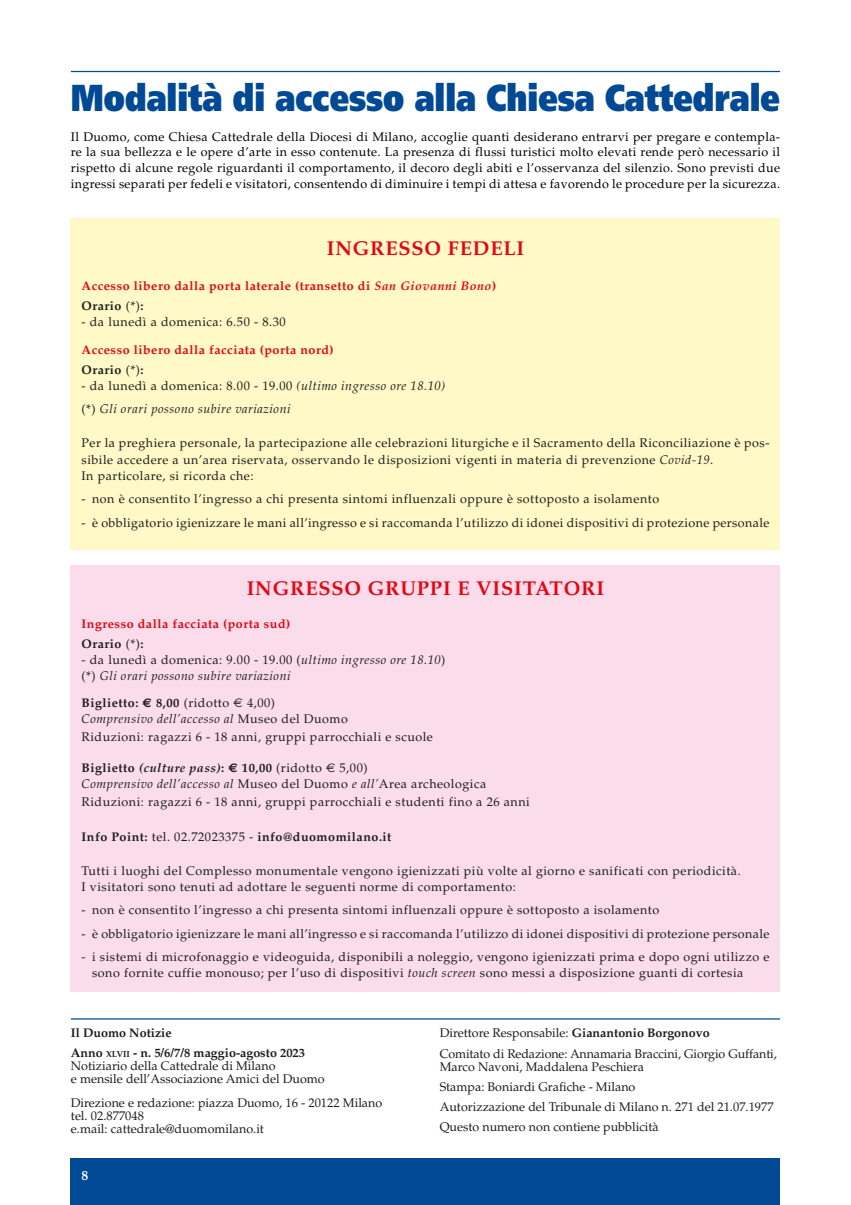
<style>
.page{position:relative;width:851px;height:1205px;background:#fff}
.page>*{position:absolute;margin:0;border:0;box-sizing:border-box;transform-origin:0 0}
.t1{font:900 37.5px "Frutiger";color:#004994;scale:.82 1}
.t2{font:700 20px "Palatino";letter-spacing:.04em;color:#e30613}
.t3{font:700 13.75px "Palatino";color:#fff}
.t4{font:12.5px/16.2px "Palatino";letter-spacing:.04em;color:#1d1d1b}
.t5{font:12.5px/15.6px "Palatino";letter-spacing:.025em;color:#000;text-align:justify}
.t6{font:12.5px/13.1px "Palatino";color:#1d1d1b}
.t7{font:italic 12.5px/23.4px "Palatino";letter-spacing:.04em;color:#1d1d1b}
.t8{font:700 12.5px/19.8px "Palatino";letter-spacing:.04em;color:#e30613}
.t9{font:12.5px/20.2px "Palatino";letter-spacing:-.01em;color:#1d1d1b}
.t10{font:700 12.5px/20.2px "Palatino";color:#1d1d1b}
.t11{font:700 12.5px "Palatino";letter-spacing:.04em;color:#1d1d1b}
.s1{font-style:italic}
.s2{color:#1d1d1b}
.s3{font-weight:400;color:#1d1d1b}
.s4{font-style:normal}
.s5{font-weight:700}
.s6{font-family:"Euro Sans";font-weight:700}
.s7{font-family:"Euro Sans"}
.s8{font-weight:700;font-style:italic}
.s9{font-weight:400}
.s10{font-size:8.75px}
</style>
<div class="page">
<hr style="left:71px;top:71px;width:709px;height:1px;background:#004994">
<div style="left:71px;top:1159px;width:709px;height:46px;background:#004994"></div>
<hr style="left:71px;top:1018px;width:709px;height:1px;background:#004994">
<div style="left:71px;top:218px;width:709px;height:331px;background:#fff9c7"></div>
<div style="left:71px;top:566px;width:709px;height:426px;background:#fadceb"></div>
<h1 class="t1" style="left:71px;top:75px;width:866px">Modalità di accesso alla Chiesa Cattedrale</h1>
<p class="t5" style="left:71px;top:129px;width:710px">Il Duomo, come Chiesa Cattedrale della Diocesi di Milano, accoglie quanti desiderano entrarvi per pregare e contempla&shy;re la sua bellezza e le opere d’arte in esso contenute. La presenza di flussi turistici molto elevati rende però necessario il rispetto di alcune regole riguardanti il comportamento, il decoro degli abiti e l’osservanza del silenzio. Sono previsti due ingressi separati per fedeli e visitatori, consentendo di diminuire i tempi di attesa e favorendo le procedure per la sicurezza.</p>
<h2 class="t2" style="left:327px;top:237px;width:199px">INGRESSO FEDELI</h2>
<p class="t8" style="left:81px;top:276px;width:416px">Accesso libero dalla porta laterale (transetto di <span class="s1">San Giovanni Bono</span>)<br><span class="s2">Orario</span> <span class="s3">(*)</span><span class="s2">:</span></p>
<p class="t4" style="left:81px;top:314px;width:206px">- da lunedì a domenica: 6.50 - 8.30</p>
<p class="t8" style="left:81px;top:340px;width:254px">Accesso libero dalla facciata (porta nord)<br><span class="s2">Orario</span> <span class="s3">(*)</span><span class="s2">:</span></p>
<p class="t7" style="left:81px;top:374px;width:365px"><span class="s4">- da lunedì a domenica: 8.00 - 19.00</span> (ultimo ingresso ore 18.10) <span class="s4">(*)</span> Gli orari possono subire variazioni</p>
<p class="t4" style="left:81px;top:435px;width:689px">Per la preghiera personale, la partecipazione alle celebrazioni liturgiche e il Sacramento della Riconciliazione è pos&shy;sibile accedere a un’area riservata, osservando le disposizioni vigenti in materia di prevenzione <span class="s1">Covid-19</span>.<br>In particolare, si ricorda che:</p>
<p class="t4" style="left:81px;top:491px;width:579px">- non è consentito l’ingresso a chi presenta sintomi influenzali oppure è sottoposto a isolamento</p>
<p class="t4" style="left:81px;top:514px;width:689px">- è obbligatorio igienizzare le mani all’ingresso e si raccomanda l’utilizzo di idonei dispositivi di protezione personale</p>
<h2 class="t2" style="left:247px;top:577px;width:359px">INGRESSO GRUPPI E VISITATORI</h2>
<p class="t8" style="left:81px;top:614px;width:210px">Ingresso dalla facciata (porta sud)<br><span class="s2">Orario</span> <span class="s3">(*)</span><span class="s2">:</span></p>
<p class="t7" style="left:81px;top:652px;width:365px;line-height:16.2px"><span class="s4">- da lunedì a domenica: 9.00 - 19.00 (</span>ultimo ingresso ore 18.10<span class="s4">) (*)</span> Gli orari possono subire variazioni</p>
<p class="t4" style="left:81px;top:695px;width:268px"><span class="s5">Biglietto:</span> <span class="s6">€</span> <span class="s5">8,00</span> (ridotto <span class="s7">e</span> 4,00)<br><span class="s1">Comprensivo dell’accesso al</span> Museo del Duomo</p>
<p class="t4" style="left:81px;top:729px;width:353px">Riduzioni: ragazzi 6 - 18 anni, gruppi parrocchiali e scuole</p>
<p class="t4" style="left:81px;top:759px;width:406px"><span class="s5">Biglietto</span> <span class="s8">(culture pass)</span><span class="s5">:</span> <span class="s6">€</span> <span class="s5">10,00</span> (ridotto <span class="s7">e</span> 5,00)<br><span class="s1">Comprensivo dell’accesso al</span> Museo del Duomo <span class="s1">e all’</span>Area archeologica</p>
<p class="t4" style="left:81px;top:794px;width:449px">Riduzioni: ragazzi 6 - 18 anni, gruppi parrocchiali e studenti fino a 26 anni</p>
<p class="t11" style="left:81px;top:829px;width:311px">Info Point: <span class="s9">tel. 02.72023375 -</span> info@duomomilano.it</p>
<p class="t4" style="left:81px;top:862px;width:660px">Tutti i luoghi del Complesso monumentale vengono igienizzati più volte al giorno e sanificati con periodicità.<br>I visitatori sono tenuti ad adottare le seguenti norme di comportamento:</p>
<p class="t4" style="left:81px;top:902px;width:579px">- non è consentito l’ingresso a chi presenta sintomi influenzali oppure è sottoposto a isolamento</p>
<p class="t4" style="left:81px;top:925px;width:689px">- è obbligatorio igienizzare le mani all’ingresso e si raccomanda l’utilizzo di idonei dispositivi di protezione personale</p>
<p class="t4" style="left:92px;top:949px;width:678px;text-indent:-11px">- i sistemi di microfonaggio e videoguida, disponibili a noleggio, vengono igienizzati prima e dopo ogni utilizzo e sono fornite cuffie monouso; per l’uso di dispositivi <span class="s1">touch screen</span> sono messi a disposizione guanti di cortesia</p>
<p class="t10" style="left:71px;top:1022px;width:236px">Il Duomo Notizie<br>Anno <span class="s10">xlvii</span> - n. 5/6/7/8 maggio-agosto 2023</p>
<p class="t6" style="left:71px;top:1059px;width:255px">Notiziario della Cattedrale di Milano<br>e mensile dell’Associazione Amici del Duomo</p>
<p class="t6" style="left:71px;top:1096px;width:313px">Direzione e redazione: piazza Duomo, 16 - 20122 Milano tel. 02.877048<br>e.mail: cattedrale@duomomilano.it</p>
<p class="t3" style="left:81px;top:1167px;width:8px">8</p>
<p class="t9" style="left:439px;top:1023px;width:339px">Direttore Responsabile: <span class="s5">Gianantonio Borgonovo<br></span>Comitato di Redazione: Annamaria Braccini, Giorgio Guffanti,</p>
<p class="t6" style="left:439px;top:1056px;width:335px;line-height:20.2px">Marco Navoni, Maddalena Peschiera<br>Stampa: Boniardi Grafiche - Milano<br>Autorizzazione del Tribunale di Milano n. 271 del 21.07.1977<br>Questo numero non contiene pubblicità</p>
</div>
